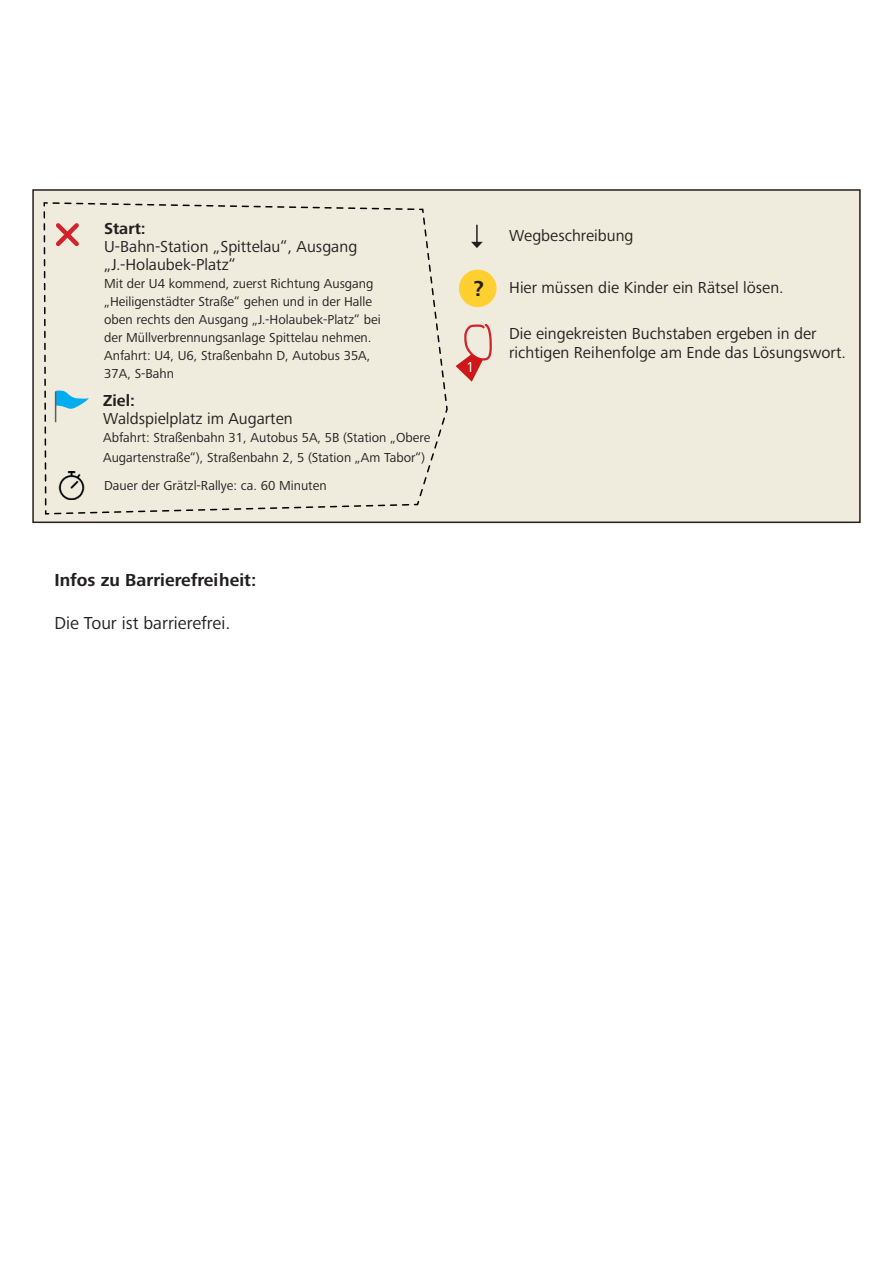
<style>
.page{position:relative;width:893px;height:1263px;background:#fff}
.page>*{position:absolute;margin:0;border:0;box-sizing:border-box;transform-origin:0 0}
.t1{font:700 22.5px "Frutiger Next Pro";color:#231f20}
.t2{font:700 18px "Frutiger Next Pro";color:#231f20}
.t3{font:18px "Frutiger Next Pro";color:#231f20}
.t4{font:16.5px/19.8px "Frutiger Next Pro";color:#231f20}
.t5{font:700 16.5px "Frutiger Next Pro";color:#231f20}
.t6{font:15px "Frutiger Next Pro";color:#fff}
.t7{font:13.5px/18px "Frutiger Next Pro";color:#231f20}
</style>
<div class="page">
<div style="left:33px;top:190px;width:827px;height:332px;background:#efebdd"></div>
<div style="left:32px;top:189px;width:829px;height:334px;border:2px solid #231f20"></div>
<div style="left:459px;top:270px;width:37px;height:37px;background:#ffd030;border-radius:50%"></div>
<svg style="left:456px;top:324px;width:36px;height:58px"></svg>
<svg style="left:471px;top:225px;width:12px;height:23px"></svg>
<svg style="left:43px;top:202px;width:405px;height:313px"></svg>
<hr style="left:55px;top:392px;width:1px;height:30px;background:#615e61">
<img style="left:58px;top:471px;width:28px;height:28px">
<p class="t5" style="left:104px;top:219px;width:43px">Start:</p>
<p class="t4" style="left:104px;top:237px;width:255px;line-height:18px">U-Bahn-Station „Spittelau“, Ausgang „J.-Holaubek-Platz“</p>
<p class="t7" style="left:104px;top:274px;width:278px">Mit der U4 kommend, zuerst Richtung Ausgang „Heiligenstädter Straße“ gehen und in der Halle oben rechts den Ausgang „J.-Holaubek-Platz“ bei der Müllverbrennungsanlage Spittelau nehmen.<br>Anfahrt: U4, U6, Straßenbahn D, Autobus 35A, 37A, S-Bahn</p>
<p class="t5" style="left:103px;top:391px;width:33px">Ziel:</p>
<p class="t4" style="left:103px;top:408px;width:191px">Waldspielplatz im Augarten</p>
<p class="t7" style="left:103px;top:427px;width:329px;line-height:19.8px">Abfahrt: Straßenbahn 31, Autobus 5A, 5B (Station „Obere<br>Augartenstraße“), Straßenbahn 2, 5 (Station „Am Tabor“)</p>
<p class="t7" style="left:104px;top:477px;width:224px">Dauer der Grätzl-Rallye: ca. 60 Minuten</p>
<h2 class="t2" style="left:54px;top:570px;width:203px">Infos zu Barrierefreiheit:</h2>
<h2 class="t3" style="left:54px;top:613px;width:177px">Die Tour ist barrierefrei.</h2>
<h1 class="t1" style="left:474px;top:276px;width:12px">?</h1>
<p class="t6" style="left:466px;top:358px;width:10px">1</p>
<p class="t4" style="left:509px;top:225px;width:126px">Wegbeschreibung</p>
<p class="t4" style="left:509px;top:278px;width:276px">Hier müssen die Kinder ein Rätsel lösen.</p>
<p class="t4" style="left:509px;top:323px;width:338px">Die eingekreisten Buchstaben ergeben in der richtigen Reihenfolge am Ende das Lösungswort.</p>
</div>
